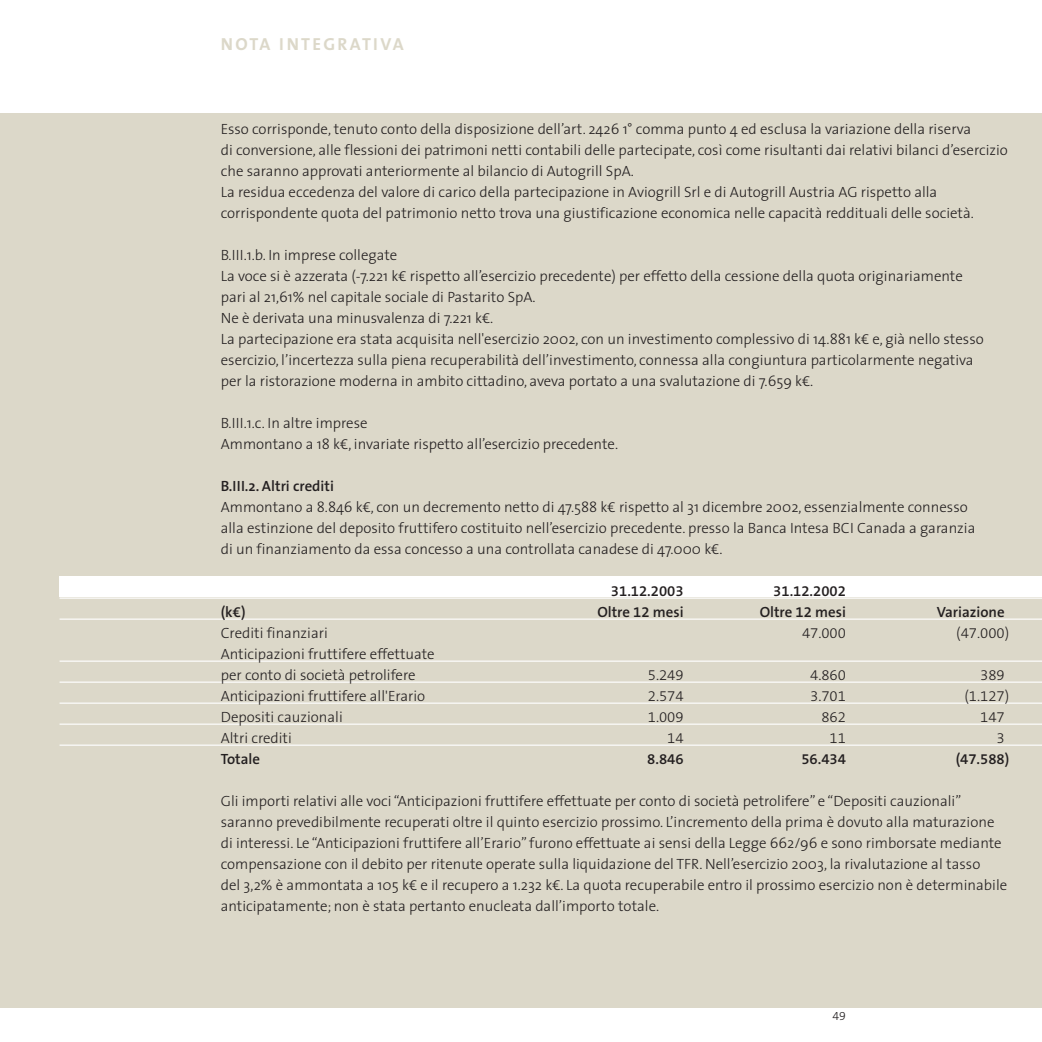
<style>
.page{position:relative;width:1042px;height:1042px;background:#fff}
.page>*{position:absolute;margin:0;border:0;box-sizing:border-box;transform-origin:0 0}
.t1{font:700 17.5px "The Sans B7";letter-spacing:.13em;color:#dcd8c9}
.t2{font:300 14.88px/21px "The Sans";color:#231f20}
.t3{font:300 14.88px/21px "The Sans B3";color:#231f20}
.t4{font:600 14.88px "The Sans B6";color:#231f20}
.t5{font:300 12.25px "The Sans B3";color:#231f20}
.s1{font-family:"The Sans B3"}
.s2{font-weight:600}
</style>
<div class="page">
<div style="left:0;top:113px;width:1042px;height:894px;background:#dcd8c9"></div>
<hr style="left:60px;top:597px;width:982px;height:2px;background:#fff">
<hr style="left:60px;top:618px;width:982px;height:2px;background:#fff">
<hr style="left:60px;top:660px;width:982px;height:2px;background:#fff">
<hr style="left:60px;top:681px;width:982px;height:2px;background:#fff">
<hr style="left:60px;top:702px;width:982px;height:2px;background:#fff">
<hr style="left:60px;top:723px;width:982px;height:2px;background:#fff">
<hr style="left:60px;top:744px;width:982px;height:2px;background:#fff">
<div style="left:60px;top:576px;width:982px;height:21px;background:#fff"></div>
<p class="t1" style="left:221px;top:34px;width:184px">NOTA INTEGRATIVA</p>
<p class="t2" style="left:221px;top:120px;width:788px">Esso corrisponde, tenuto conto della disposizione dell’art. 2426 1° comma punto 4 ed esclusa la variazione della riserva<br>di conversione, alle flessioni dei patrimoni netti contabili delle partecipate, così come risultanti dai relativi bilanci d’esercizio che saranno approvati anteriormente al bilancio di Autogrill SpA.<br>La residua eccedenza del valore di carico della partecipazione in Aviogrill Srl e di Autogrill Austria AG rispetto alla corrispondente quota del patrimonio netto trova una giustificazione economica nelle capacità reddituali delle società.</p>
<p class="t2" style="left:221px;top:246px;width:764px">B.III.1.b. In imprese collegate<br>La voce si è azzerata (-7.221 k<span class="s1">€</span> rispetto all’esercizio precedente) per effetto della cessione della quota originariamente pari al 21,61% nel capitale sociale di Pastarito SpA.<br>Ne è derivata una minusvalenza di 7.221 k<span class="s1">€</span>.<br>La partecipazione era stata acquisita nell'esercizio 2002, con un investimento complessivo di 14.881 k<span class="s1">€</span> e, già nello stesso esercizio, l’incertezza sulla piena recuperabilità dell’investimento, connessa alla congiuntura particolarmente negativa per la ristorazione moderna in ambito cittadino, aveva portato a una svalutazione di 7.659 k<span class="s1">€</span>.</p>
<p class="t2" style="left:221px;top:414px;width:399px">B.III.1.c. In altre imprese<br>Ammontano a 18 k<span class="s1">€</span>, invariate rispetto all’esercizio precedente.</p>
<p class="t2" style="left:221px;top:477px;width:756px"><span class="s2">B.III.2. Altri crediti<br></span>Ammontano a 8.846 k<span class="s1">€</span>, con un decremento netto di 47.588 k<span class="s1">€</span> rispetto al 31 dicembre 2002, essenzialmente connesso alla estinzione del deposito fruttifero costituito nell’esercizio precedente. presso la Banca Intesa BCI Canada a garanzia di un finanziamento da essa concesso a una controllata canadese di 47.000 k<span class="s1">€</span>.</p>
<p class="t4" style="left:611px;top:583px;width:74px">31.12.2003</p>
<p class="t4" style="left:773px;top:583px;width:74px">31.12.2002</p>
<p class="t4" style="left:221px;top:604px;width:26px">(k€)</p>
<p class="t4" style="left:597px;top:604px;width:88px">Oltre 12 mesi</p>
<p class="t4" style="left:760px;top:604px;width:88px">Oltre 12 mesi</p>
<p class="t4" style="left:937px;top:604px;width:69px">Variazione</p>
<p class="t3" style="left:221px;top:623px;width:109px">Crediti finanziari</p>
<p class="t3" style="left:802px;top:623px;width:46px">47.000</p>
<p class="t3" style="left:956px;top:623px;width:54px">(47.000)</p>
<p class="t3" style="left:221px;top:644px;width:215px">Anticipazioni fruttifere effettuate per conto di società petrolifere</p>
<p class="t3" style="left:648px;top:665px;width:37px">5.249</p>
<p class="t3" style="left:810px;top:665px;width:37px">4.860</p>
<p class="t3" style="left:980px;top:665px;width:26px">389</p>
<p class="t3" style="left:221px;top:686px;width:206px">Anticipazioni fruttifere all'Erario</p>
<p class="t3" style="left:648px;top:686px;width:37px">2.574</p>
<p class="t3" style="left:810px;top:686px;width:37px">3.701</p>
<p class="t3" style="left:964px;top:686px;width:46px">(1.127)</p>
<p class="t3" style="left:221px;top:707px;width:124px">Depositi cauzionali</p>
<p class="t3" style="left:648px;top:707px;width:37px">1.009</p>
<p class="t3" style="left:821px;top:707px;width:26px">862</p>
<p class="t3" style="left:980px;top:707px;width:26px">147</p>
<p class="t3" style="left:221px;top:728px;width:73px">Altri crediti</p>
<p class="t3" style="left:667px;top:728px;width:18px">14</p>
<p class="t3" style="left:829px;top:728px;width:18px">11</p>
<p class="t3" style="left:996px;top:728px;width:10px">3</p>
<p class="t4" style="left:221px;top:751px;width:41px">Totale</p>
<p class="t4" style="left:647px;top:751px;width:38px">8.846</p>
<p class="t4" style="left:801px;top:751px;width:46px">56.434</p>
<p class="t4" style="left:955px;top:751px;width:55px">(47.588)</p>
<p class="t2" style="left:221px;top:792px;width:788px">Gli importi relativi alle voci “Anticipazioni fruttifere effettuate per conto di società petrolifere” e “Depositi cauzionali” saranno prevedibilmente recuperati oltre il quinto esercizio prossimo. L’incremento della prima è dovuto alla maturazione di interessi. Le “Anticipazioni fruttifere all’Erario” furono effettuate ai sensi della Legge 662/96 e sono rimborsate mediante compensazione con il debito per ritenute operate sulla liquidazione del TFR. Nell’esercizio 2003, la rivalutazione al tasso<br>del 3,2% è ammontata a 105 k<span class="s1">€</span> e il recupero a 1.232 k<span class="s1">€</span>. La quota recuperabile entro il prossimo esercizio non è determinabile anticipatamente; non è stata pertanto enucleata dall’importo totale.</p>
<p class="t5" style="left:832px;top:1009px;width:15px">49</p>
</div>
